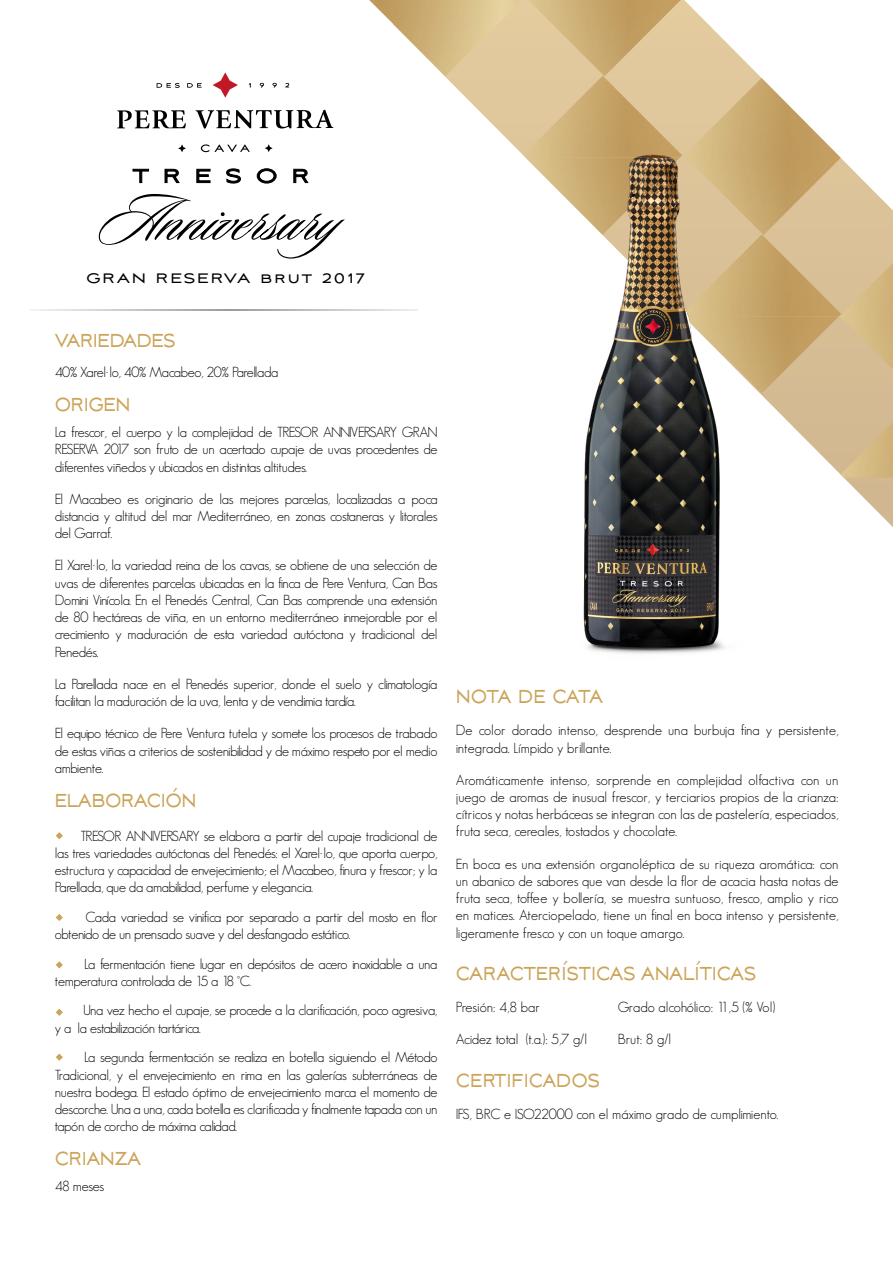
<style>
.page{position:relative;width:893px;height:1263px;background:#fff}
.page>*{position:absolute;margin:0;border:0;box-sizing:border-box;transform-origin:0 0}
.t1{font:23.4px "Aviano Sans";color:#cba459;scale:.77 1}
.t2{font:23.4px "Aviano Sans";letter-spacing:-.025em;color:#cba459;scale:.77 1}
.t3{font:23.4px "Aviano Sans";letter-spacing:-.06em;color:#cba459;scale:.77 1}
.t4{font:17.1px "Aviano Sans";letter-spacing:.1em;color:#000}
.t5{font:300 14.25px/17.2px "Geosans";letter-spacing:-.025em;color:#000;text-align:justify}
.t6{font:300 14.25px/17.2px "Geosans";color:#000}
.t7{font:300 14.25px "Geosans";letter-spacing:-.045em;color:#000}
</style>
<div class="page">
<svg style="left:417px;top:0;width:476px;height:527px"></svg>
<img style="left:528px;top:0;width:153px;height:76px">
<img style="left:369px;top:0;width:153px;height:76px">
<img style="left:523px;top:76px;width:159px;height:62px">
<img style="left:684px;top:78px;width:157px;height:80px">
<img style="left:809px;top:158px;width:32px;height:76px">
<img style="left:809px;top:234px;width:32px;height:82px">
<img style="left:809px;top:316px;width:30px;height:77px">
<img style="left:840px;top:263px;width:53px;height:56px">
<img style="left:842px;top:319px;width:51px;height:51px">
<img style="left:840px;top:422px;width:53px;height:56px">
<svg style="left:56px;top:832px;width:7px;height:7px"></svg>
<svg style="left:56px;top:914px;width:7px;height:7px"></svg>
<svg style="left:56px;top:961px;width:7px;height:7px"></svg>
<svg style="left:56px;top:1009px;width:7px;height:7px"></svg>
<svg style="left:56px;top:1053px;width:7px;height:8px"></svg>
<img style="left:501px;top:138px;width:308px;height:516px">
<svg style="left:133px;top:169px;width:16px;height:14px"></svg>
<svg style="left:165px;top:169px;width:15px;height:14px"></svg>
<svg style="left:196px;top:169px;width:14px;height:14px"></svg>
<svg style="left:226px;top:168px;width:15px;height:15px"></svg>
<svg style="left:257px;top:168px;width:20px;height:15px"></svg>
<svg style="left:293px;top:169px;width:16px;height:14px"></svg>
<svg style="left:99px;top:194px;width:246px;height:65px"></svg>
<svg style="left:117px;top:110px;width:216px;height:19px"></svg>
<svg style="left:157px;top:83px;width:23px;height:5px"></svg>
<svg style="left:187px;top:83px;width:15px;height:5px"></svg>
<svg style="left:260px;top:83px;width:4px;height:5px"></svg>
<svg style="left:272px;top:83px;width:5px;height:5px"></svg>
<svg style="left:285px;top:83px;width:4px;height:4px"></svg>
<svg style="left:178px;top:144px;width:8px;height:8px"></svg>
<svg style="left:265px;top:144px;width:8px;height:8px"></svg>
<svg style="left:201px;top:144px;width:49px;height:8px"></svg>
<svg style="left:213px;top:72px;width:25px;height:26px"></svg>
<p class="t4" style="left:86px;top:269px;width:280px">GRAN RESERVA brut 2017</p>
<h1 class="t2" style="left:55px;top:328px;width:158px">VARIEDADES</h1>
<p class="t5" style="left:55px;top:364px;width:225px">40% Xarel·lo, 40% Macabeo, 20% Parellada</p>
<h1 class="t2" style="left:55px;top:392px;width:100px">ORIGEN</h1>
<p class="t5" style="left:55px;top:423px;width:384px">La frescor, el cuerpo y la complejidad de TRESOR ANNIVERSARY GRAN RESERVA 2017 son fruto de un acertado cupaje de uvas procedentes de diferentes viñedos y ubicados en distintas altitudes.</p>
<p class="t5" style="left:55px;top:490px;width:384px">El Macabeo es originario de las mejores parcelas, localizadas a poca distancia y altitud del mar Mediterráneo, en zonas costaneras y litorales del Garraf.</p>
<p class="t5" style="left:55px;top:557px;width:384px">El Xarel·lo, la variedad reina de los cavas, se obtiene de una selección de uvas de diferentes parcelas ubicadas en la finca de Pere Ventura, Can Bas Domini Vinícola. En el Penedés Central, Can Bas comprende una extensión de 80 hectáreas de viña, en un entorno mediterráneo inmejorable por el crecimiento y maduración de esta variedad autóctona y tradicional del Penedés.</p>
<p class="t5" style="left:55px;top:675px;width:384px">La Parellada nace en el Penedés superior, donde el suelo y climatología facilitan la maduración de la uva, lenta y de vendimia tardía.</p>
<p class="t5" style="left:55px;top:725px;width:384px">El equipo técnico de Pere Ventura tutela y somete los procesos de trabado de estas viñas a criterios de sostenibilidad y de máximo respeto por el medio ambiente.</p>
<h1 class="t2" style="left:55px;top:787px;width:185px">ELABORACIÓN</h1>
<p class="t5" style="left:55px;top:827px;width:384px;text-indent:26px">TRESOR ANNIVERSARY se elabora a partir del cupaje tradicional de las tres variedades autóctonas del Penedés: el Xarel·lo, que aporta cuerpo, estructura y capacidad de envejecimiento; el Macabeo, finura y frescor; y la Parellada, que da amabilidad, perfume y elegancia.</p>
<p class="t5" style="left:55px;top:908px;width:384px;text-indent:31px">Cada variedad se vinifica por separado a partir del mosto en flor obtenido de un prensado suave y del desfangado estático.</p>
<p class="t5" style="left:55px;top:955px;width:384px;text-indent:29px">La fermentación tiene lugar en depósitos de acero inoxidable a una temperatura controlada de 15 a 18 °C.</p>
<p class="t5" style="left:55px;top:1002px;width:384px;text-indent:28px">Una vez hecho el cupaje, se procede a la clarificación, poco agresiva, y a la estabilización tartárica.</p>
<p class="t5" style="left:55px;top:1049px;width:384px;text-indent:29px">La segunda fermentación se realiza en botella siguiendo el Método Tradicional, y el envejecimiento en rima en las galerías subterráneas de nuestra bodega. El estado óptimo de envejecimiento marca el momento de descorche. Una a una, cada botella es clarificada y finalmente tapada con un tapón de corcho de máxima calidad.</p>
<h1 class="t2" style="left:55px;top:1146px;width:113px">CRIANZA</h1>
<p class="t5" style="left:55px;top:1177px;width:51px">48 meses</p>
<h1 class="t3" style="left:456px;top:684px;width:193px">NOTA DE CATA</h1>
<p class="t6" style="left:456px;top:722px;width:384px">De color dorado intenso, desprende una burbuja fina y persistente, integrada. Límpido y brillante.</p>
<p class="t5" style="left:456px;top:771px;width:384px">Aromáticamente intenso, sorprende en complejidad olfactiva con un juego de aromas de inusual frescor, y terciarios propios de la crianza: cítricos y notas herbáceas se integran con las de pastelería, especiados, fruta seca, cereales, tostados y chocolate.</p>
<p class="t5" style="left:456px;top:855px;width:384px">En boca es una extensión organoléptica de su riqueza aromática: con un abanico de sabores que van desde la flor de acacia hasta notas de fruta seca, toffee y bollería, se muestra suntuoso, fresco, amplio y rico en matices. Aterciopelado, tiene un final en boca intenso y persistente, ligeramente fresco y con un toque amargo.</p>
<h1 class="t1" style="left:456px;top:960px;width:392px">CARACTERÍSTICAS ANALÍTICAS</h1>
<p class="t6" style="left:456px;top:999px;width:86px">Presión: 4,8 bar</p>
<p class="t5" style="left:618px;top:999px;width:159px">Grado alcohólico: 11,5 (% Vol)</p>
<p class="t7" style="left:456px;top:1031px;width:133px">Acidez total (t.a.): 5,7 g/l</p>
<p class="t5" style="left:618px;top:1031px;width:55px">Brut: 8 g/l</p>
<h1 class="t1" style="left:456px;top:1067px;width:189px">CERTIFICADOS</h1>
<p class="t6" style="left:456px;top:1105px;width:324px">IFS, BRC e ISO22000 con el máximo grado de cumplimiento.</p>
</div>
